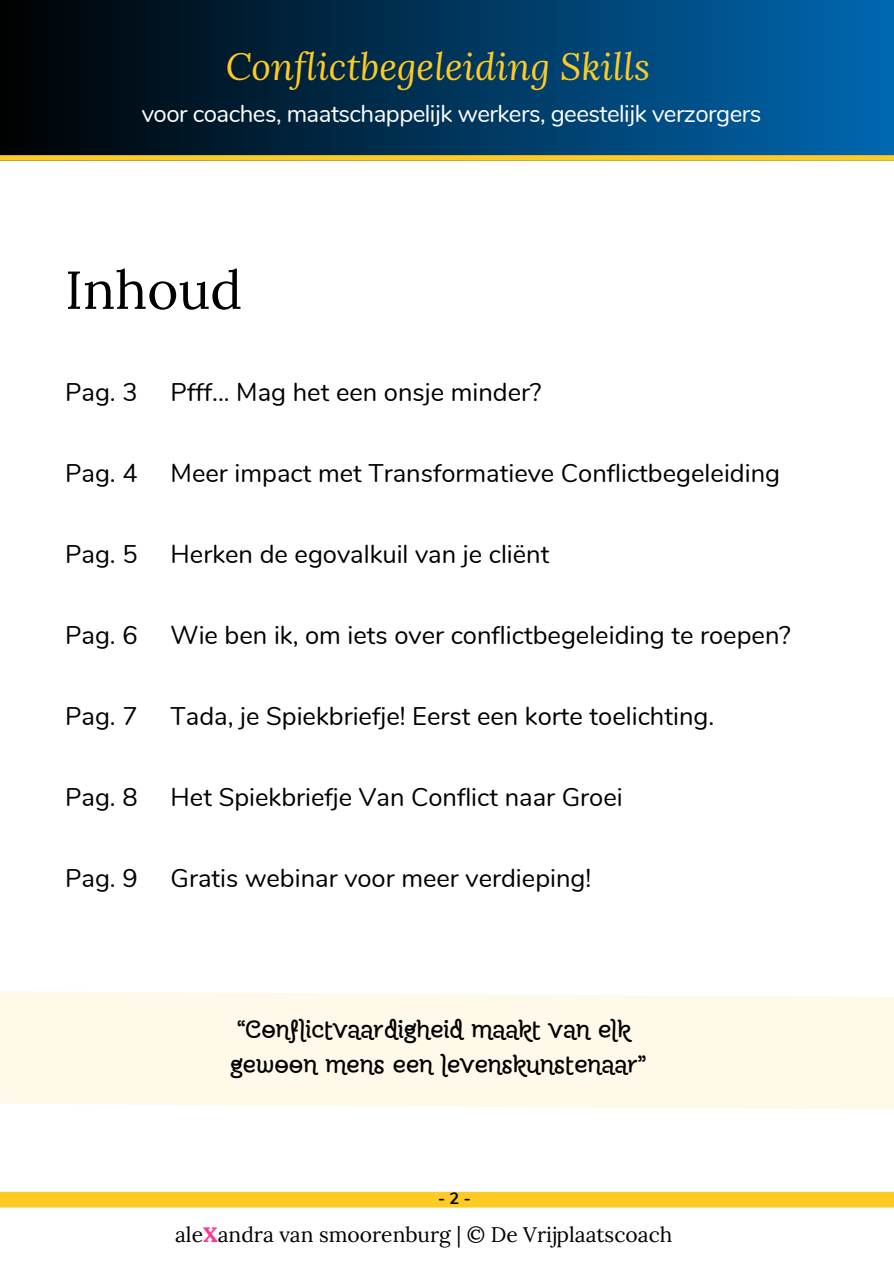
<style>
.page{position:relative;width:894px;height:1264px;background:#fff}
.page>*{position:absolute;margin:0;border:0;box-sizing:border-box;transform-origin:0 0}
.t1{font:53.25px "Lora";color:#010101}
.t2{font:italic 37.35px "Lora";color:#fecb26}
.t3{font:25.65px/34.8px "Moonjelly ALT";color:#000}
.t4{font:25.5px "Nunito";color:#010101}
.t5{font:24px "Nunito";letter-spacing:-.02em;color:#fff}
.t6{font:21px "Lora";color:#010101}
.t7{font:700 16.35px "Nunito";color:#010101}
.s1{font-weight:700;color:#f39}
</style>
<div class="page">
<div style="left:0;top:1191px;width:893px;height:16px;background:#fecb26"></div>
<div style="left:0;top:0;width:893px;height:161px;background:linear-gradient(to right,#000001,#0068b1)"></div>
<div style="left:0;top:155px;width:893px;height:6px;background:#fecb26"></div>
<div style="left:0;top:991px;width:893px;height:119px;background:#fef9e9"></div>
<h3 class="t2" style="left:226px;top:41px;width:425px">Conflictbegeleiding Skills</h3>
<h1 class="t5" style="left:142px;top:97px;width:621px">voor coaches, maatschappelijk werkers, geestelijk verzorgers</h1>
<h3 class="t1" style="left:65px;top:255px;width:178px">Inhoud</h3>
<h3 class="t4" style="left:65px;top:375px;width:74px">Pag. 3</h3>
<h3 class="t4" style="left:171px;top:375px;width:372px">Pfff... Mag het een onsje minder?</h3>
<h3 class="t4" style="left:65px;top:456px;width:74px">Pag. 4</h3>
<h3 class="t4" style="left:171px;top:456px;width:610px">Meer impact met Transformatieve Conflictbegeleiding</h3>
<h3 class="t4" style="left:65px;top:537px;width:74px">Pag. 5</h3>
<h3 class="t4" style="left:171px;top:537px;width:380px">Herken de egovalkuil van je cliënt</h3>
<h3 class="t4" style="left:65px;top:618px;width:74px">Pag. 6</h3>
<h3 class="t4" style="left:170px;top:618px;width:621px">Wie ben ik, om iets over conflictbegeleiding te roepen?</h3>
<h3 class="t4" style="left:65px;top:699px;width:74px">Pag. 7</h3>
<h3 class="t4" style="left:171px;top:699px;width:545px">Tada, je Spiekbriefje! Eerst een korte toelichting.</h3>
<h3 class="t4" style="left:65px;top:780px;width:74px">Pag. 8</h3>
<h3 class="t4" style="left:171px;top:780px;width:453px">Het Spiekbriefje Van Conflict naar Groei</h3>
<p class="t4" style="left:65px;top:861px;width:74px">Pag. 9</p>
<p class="t4" style="left:171px;top:861px;width:422px">Gratis webinar voor meer verdieping!</p>
<h4 class="t3" style="left:230px;top:1014px;width:417px">“Conflictvaardigheid maakt van elk gewoon mens een levenskunstenaar”</h4>
<h3 class="t7" style="left:438px;top:1187px;width:34px">-2-</h3>
<h2 class="t6" style="left:175px;top:1221px;width:498px">ale<span class="s1">X</span>andra van smoorenburg | © De Vrijplaatscoach</h2>
</div>
